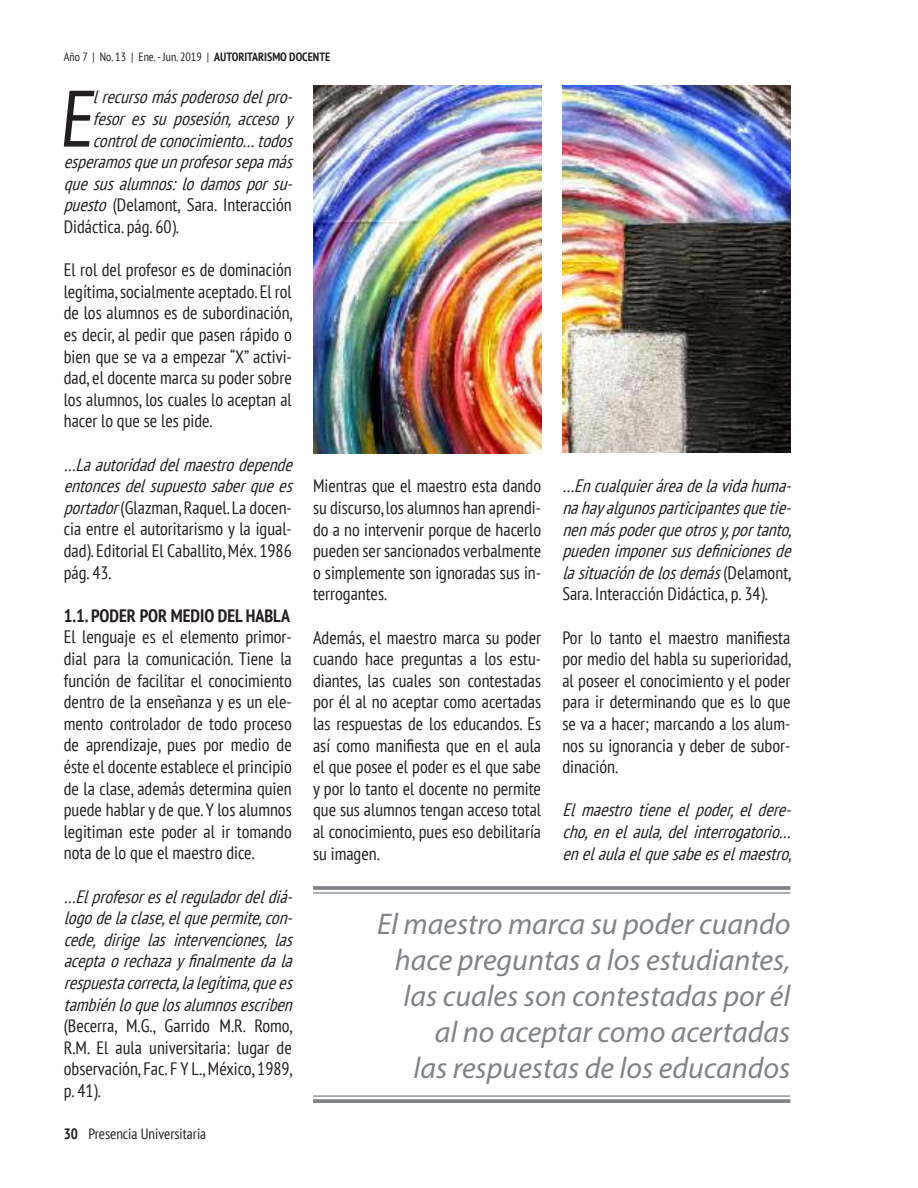
<style>
.page{position:relative;width:918px;height:1188px;background:#fff}
.page>*{position:absolute;margin:0;border:0;box-sizing:border-box;transform-origin:0 0}
.t1{font:condensed 79.65px "PT Sans";color:#241f1f}
.t2{font:italic 30px/36px "Myriad Pro";color:#7f8388;text-align:right}
.t3{font:condensed 18px/21.6px "PT Sans";color:#241f1f;text-align:justify}
.t4{font:italic condensed 18px/21.6px "PT Sans";color:#241f1f;text-align:justify}
.t5{font:700 condensed 18px "PT Sans";color:#241f1f}
.t6{font:condensed 15px "PT Sans";color:#241f1f}
.t7{font:condensed 12px "PT Sans";color:#241f1f}
.s1{font-weight:700}
.s2{font-style:italic}
.s3{font-style:normal}
</style>
<div class="page">
<hr style="left:313px;top:886px;width:477px;height:4px;background:#8a8e92">
<hr style="left:313px;top:892px;width:477px;height:2px;background:#7f8388">
<hr style="left:313px;top:1095px;width:477px;height:2px;background:#7f8388">
<svg style="left:313px;top:1099px;width:477px;height:4px;background:#868a8f"></svg>
<img style="left:562px;top:85px;width:228px;height:368px">
<img style="left:313px;top:86px;width:228px;height:367px">
<p class="t7" style="left:64px;top:49px;width:268px">Año 7 | No. 13 | Ene. - Jun. 2019 | <span class="s1">AUTORITARISMO DOCENTE</span></p>
<h1 class="t1" style="left:59px;top:67px;width:46px">E</h1>
<p class="t4" style="left:93px;top:86px;width:206px">lrecursomáspoderosodelpro-</p>
<p class="t4" style="left:93px;top:107px;width:207px">fesor es su posesión,acceso y</p>
<p class="t4" style="left:93px;top:129px;width:206px">controldeconocimiento…todos</p>
<p class="t4" style="left:64px;top:151px;width:235px">esperamosqueunprofesorsepamás</p>
<p class="t4" style="left:64px;top:172px;width:236px">quesusalumnos:lodamosporsu-</p>
<p class="t3" style="left:64px;top:194px;width:230px"><span class="s2">puesto</span> (Delamont, Sara. Interacción</p>
<p class="t3" style="left:64px;top:215px;width:117px">Didáctica. pág. 60).</p>
<p class="t3" style="left:64px;top:259px;width:231px">El rol del profesor es de dominación legítima, socialmente aceptado. El rol de los alumnos es de subordinación, es decir, al pedir que pasen rápido o bien que se va a empezar “X” activi&shy;dad, el docente marca su poder sobre los alumnos, los cuales lo aceptan al hacer lo que se les pide.</p>
<p class="t3" style="left:64px;top:453px;width:236px;text-align:left"><span class="s2">…Laautoridaddelmaestrodepende entoncesdelsupuestosaberquees portador</span>(Glazman, Raquel. La docen&shy;cia entre el autoritarismo y la igual&shy;dad). Editorial El Caballito, Méx. 1986 pág. 43.</p>
<p class="t5" style="left:64px;top:604px;width:228px">1.1. PODER POR MEDIO DEL HABLA</p>
<p class="t3" style="left:64px;top:626px;width:230px">El lenguaje es el elemento primor&shy;dial para la comunicación. Tiene la función de facilitar el conocimiento dentro de la enseñanza y es un ele&shy;mento controlador de todo proceso de aprendizaje, pues por medio de éste el docente establece el principio de la clase, además determina quien puede hablar y de que. Y los alumnos legitiman este poder al ir tomando nota de lo que el maestro dice.</p>
<p class="t4" style="left:64px;top:885px;width:236px">…Elprofesoreselreguladordeldiá&shy;logodelaclase,elquepermite,con&shy;cede, dirige las intervenciones, las aceptaorechazayfinalmentedala respuestacorrecta,lalegítima,quees tambiénloquelosalumnosescriben</p>
<p class="t3" style="left:64px;top:1015px;width:231px">(Becerra, M.G., Garrido M.R. Romo, R.M. El aula universitaria: lugar de observación, Fac. F Y L., México, 1989, p. 41).</p>
<p class="t4" style="left:562px;top:475px;width:237px;text-align:left">…Encualquieráreadelavidahuma&shy;nahayalgunosparticipantesquetie&shy;nenmáspoderqueotrosy,portanto, puedenimponersusdefinicionesde lasituacióndelosdemás<span class="s3">( D e l a m o n t , Sara. Interacción Didáctica, p. 34).</span></p>
<p class="t3" style="left:562px;top:626px;width:231px">Por lo tanto el maestro manifiesta por medio del habla su superioridad, al poseer el conocimiento y el poder para ir determinando que es lo que se va a hacer; marcando a los alum&shy;nos su ignorancia y deber de subor&shy;dinación.</p>
<p class="t4" style="left:562px;top:799px;width:237px">Elmaestrotieneelpoder,eldere&shy;cho,enelaula,delinterrogatorio… enelaulaelquesabeeselmaestro,</p>
<p class="t3" style="left:313px;top:475px;width:230px">Mientras que el maestro esta dando su discurso, los alumnos han aprendi&shy;do a no intervenir porque de hacerlo pueden ser sancionados verbalmente o simplemente son ignoradas sus in&shy;terrogantes.</p>
<p class="t3" style="left:313px;top:626px;width:230px">Además, el maestro marca su poder cuando hace preguntas a los estu&shy;diantes, las cuales son contestadas por él al no aceptar como acertadas las respuestas de los educandos. Es así como manifiesta que en el aula el que posee el poder es el que sabe y por lo tanto el docente no permite que sus alumnos tengan acceso total al conocimiento, pues eso debilitaría su imagen.</p>
<h2 class="t2" style="left:377px;top:905px;width:415px">El maestro marca su poder cuando hace preguntas a los estudiantes, las cuales son contestadas por él al no aceptar como acertadas<br>las respuestas de los educandos</h2>
<p class="t6" style="left:64px;top:1125px;width:144px"><span class="s1">30</span> Presencia Universitaria</p>
</div>
